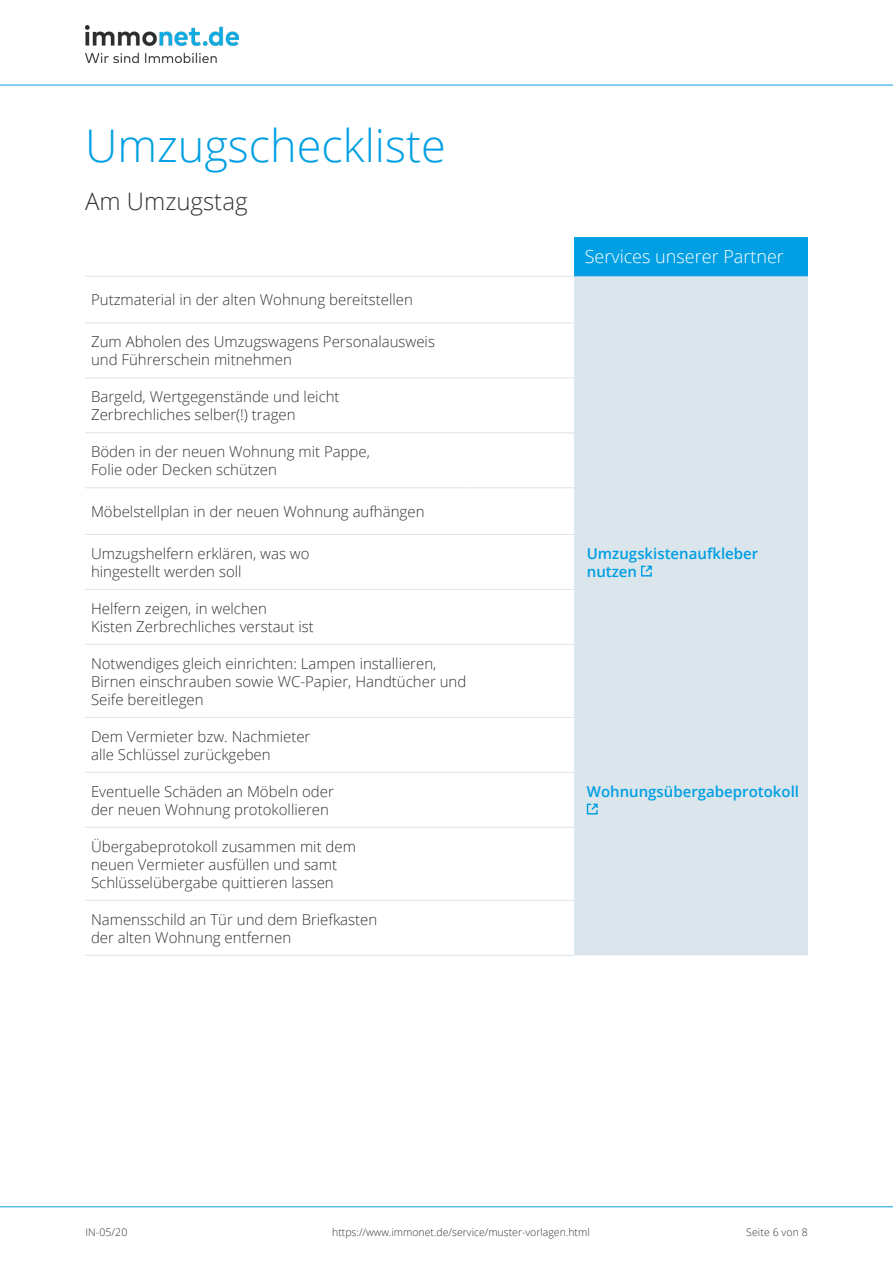
<style>
.page{position:relative;width:893px;height:1263px;background:#fff}
.page>*{position:absolute;margin:0;border:0;box-sizing:border-box;transform-origin:0 0}
.t1{font:300 45px "Open Sans";color:#009fe3}
.t2{font:300 24px "Open Sans";color:#333}
.t3{font:300 18px "Open Sans";color:#fff}
.t4{font:300 15px/18px "Open Sans";color:#333}
.t5{font:600 15px/18px "Open Sans";color:#009fe3}
.t6{font:300 10.5px "Open Sans";color:#333}
</style>
<div class="page">
<div style="left:574px;top:237px;width:234px;height:39px;background:#009fe3"></div>
<svg style="left:468px;top:323px;width:106px;height:166px"></svg>
<div style="left:574px;top:276px;width:234px;height:679px;background:#dae5ec"></div>
<hr style="left:85px;top:322px;width:383px;height:1px;background:#dae5ec">
<hr style="left:468px;top:322px;width:106px;height:1px;background:#dae5ec">
<hr style="left:85px;top:377px;width:383px;height:1px;background:#dae5ec">
<hr style="left:468px;top:377px;width:106px;height:1px;background:#dae5ec">
<hr style="left:85px;top:432px;width:383px;height:1px;background:#dae5ec">
<hr style="left:468px;top:432px;width:106px;height:1px;background:#dae5ec">
<hr style="left:85px;top:534px;width:383px;height:1px;background:#dae5ec">
<hr style="left:468px;top:534px;width:106px;height:1px;background:#dae5ec">
<hr style="left:85px;top:589px;width:383px;height:1px;background:#dae5ec">
<hr style="left:468px;top:589px;width:106px;height:1px;background:#dae5ec">
<hr style="left:85px;top:644px;width:383px;height:1px;background:#dae5ec">
<hr style="left:468px;top:644px;width:106px;height:1px;background:#dae5ec">
<hr style="left:85px;top:772px;width:383px;height:1px;background:#dae5ec">
<hr style="left:468px;top:772px;width:106px;height:1px;background:#dae5ec">
<hr style="left:85px;top:827px;width:383px;height:1px;background:#dae5ec">
<hr style="left:468px;top:827px;width:106px;height:1px;background:#dae5ec">
<hr style="left:85px;top:900px;width:383px;height:1px;background:#dae5ec">
<hr style="left:85px;top:955px;width:383px;height:1px;background:#dae5ec">
<hr style="left:468px;top:955px;width:106px;height:1px;background:#dae5ec">
<hr style="left:85px;top:276px;width:383px;height:1px;background:#dae5ec">
<hr style="left:468px;top:276px;width:106px;height:1px;background:#dae5ec">
<hr style="left:85px;top:487px;width:383px;height:1px;background:#dae5ec">
<hr style="left:468px;top:487px;width:106px;height:1px;background:#dae5ec">
<hr style="left:85px;top:717px;width:383px;height:1px;background:#dae5ec">
<hr style="left:468px;top:717px;width:106px;height:1px;background:#dae5ec">
<hr style="left:468px;top:900px;width:106px;height:1px;background:#dae5ec">
<svg style="left:641px;top:566px;width:11px;height:10px"></svg>
<svg style="left:587px;top:804px;width:11px;height:10px"></svg>
<img style="left:85px;top:26px;width:154px;height:37px">
<hr style="left:0;top:85px;width:893px;height:1px;background:#009fe3">
<hr style="left:0;top:1206px;width:893px;height:1px;background:#009fe3">
<h1 class="t1" style="left:85px;top:115px;width:362px">Umzugscheckliste</h1>
<h2 class="t2" style="left:85px;top:185px;width:164px">Am Umzugstag</h2>
<p class="t3" style="left:585px;top:245px;width:201px">Services unserer Partner</p>
<p class="t4" style="left:91px;top:290px;width:323px">Putzmaterial in der alten Wohnung bereitstellen</p>
<p class="t4" style="left:91px;top:332px;width:345px">Zum Abholen des Umzugswagens Personalausweis und Führerschein mitnehmen</p>
<p class="t4" style="left:91px;top:387px;width:250px">Bargeld, Wertgegenstände und leicht<br>Zerbrechliches selber(!) tragen</p>
<p class="t4" style="left:91px;top:442px;width:280px">Böden in der neuen Wohnung mit Pappe,<br>Folie oder Decken schützen</p>
<p class="t4" style="left:91px;top:502px;width:335px">Möbelstellplan in der neuen Wohnung aufhängen</p>
<p class="t4" style="left:91px;top:544px;width:220px">Umzugshelfern erklären, was wo hingestellt werden soll</p>
<p class="t5" style="left:587px;top:544px;width:173px">Umzugskistenaufkleber nutzen</p>
<p class="t4" style="left:91px;top:599px;width:224px">Helfern zeigen, in welchen<br>Kisten Zerbrechliches verstaut ist</p>
<p class="t4" style="left:91px;top:654px;width:377px">Notwendiges gleich einrichten: Lampen installieren,<br>Birnen einschrauben sowie WC-Papier, Handtücher und<br>Seife bereitlegen</p>
<p class="t4" style="left:91px;top:727px;width:221px">Dem Vermieter bzw. Nachmieter alle Schlüssel zurückgeben</p>
<p class="t4" style="left:91px;top:782px;width:244px">Eventuelle Schäden an Möbeln oder der neuen Wohnung protokollieren</p>
<p class="t5" style="left:587px;top:782px;width:214px">Wohnungsübergabeprotokoll</p>
<p class="t4" style="left:91px;top:837px;width:266px">Übergabeprotokoll zusammen mit dem neuen Vermieter ausfüllen und samt<br>Schlüsselübergabe quittieren lassen</p>
<p class="t4" style="left:91px;top:910px;width:288px">Namensschild an Tür und dem Briefkasten der alten Wohnung entfernen</p>
<p class="t6" style="left:85px;top:1225px;width:43px">IN-05/20</p>
<p class="t6" style="left:332px;top:1225px;width:259px">https://www.immonet.de/service/muster-vorlagen.html</p>
<p class="t6" style="left:746px;top:1225px;width:63px">Seite 6 von 8</p>
</div>
